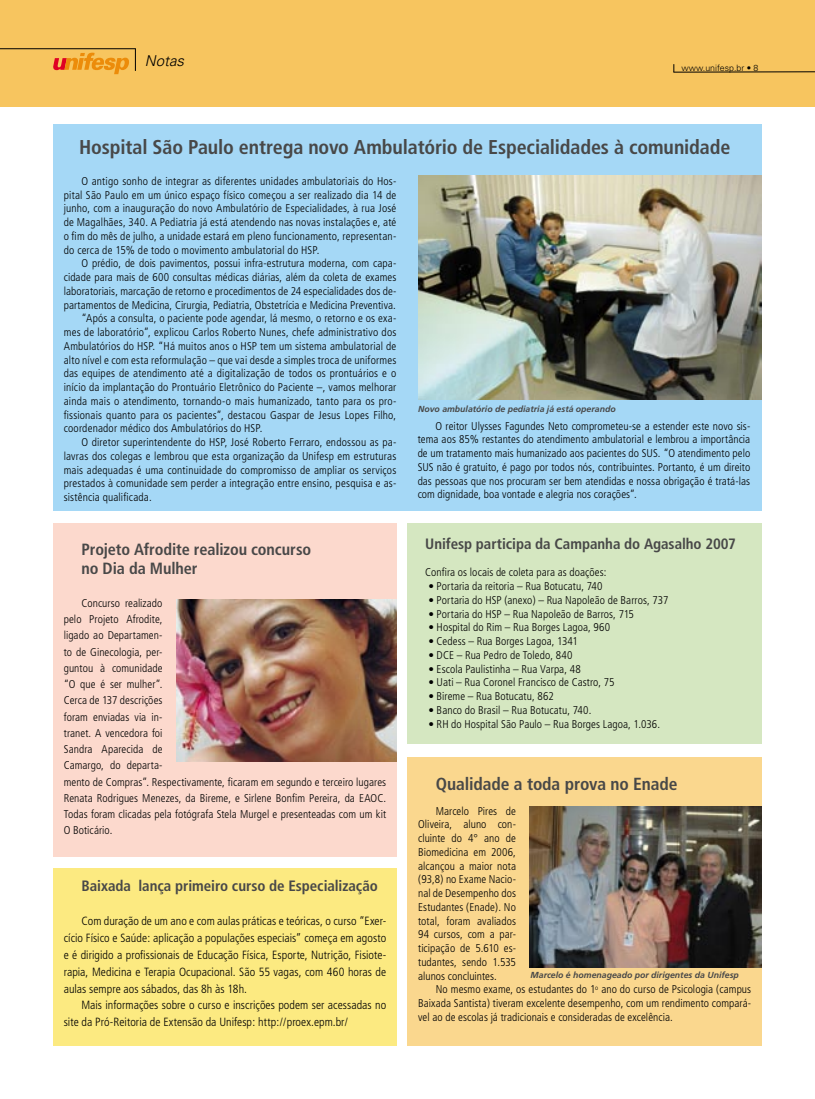
<style>
.page{position:relative;width:815px;height:1099px;background:#fff}
.page>*{position:absolute;margin:0;border:0;box-sizing:border-box;transform-origin:0 0}
.Subtítulo{font:700 condensed 20px "Frutiger";letter-spacing:-.005em;color:#484848}
.Subtítulo-2{font:700 condensed 17.5px "Frutiger";letter-spacing:-.005em;color:#484848}
.Subtítulo-3{font:700 condensed 16.25px "Frutiger";letter-spacing:-.005em;color:#484848}
.Subtítulo-4{font:700 condensed 15px "Frutiger";letter-spacing:-.005em;color:#484848}
.Retranca{font:italic 300 15px "Univers";color:#000}
.Texto{font:300 condensed 11.88px/16.9px "Frutiger";letter-spacing:.005em;color:#000;text-align:justify}
.Texto-2{font:300 condensed 11.25px/13.8px "Frutiger";letter-spacing:.005em;color:#000;text-align:justify}
.legenda{font:italic 700 8.75px "Frutiger";color:#484848}
.t1{font:300 8.75px "Univers";color:#000}
</style>
<div class="page">
<div style="left:0;top:0;width:815px;height:107px;background:#f7c55f"></div>
<hr style="left:673px;top:71px;width:142px;height:1px;background:#000">
<svg style="left:53px;top:53px;width:76px;height:21px"></svg>
<hr style="left:0;top:48px;width:136px;height:1px;background:#000">
<svg style="left:135px;top:49px;width:1px;height:22px"></svg>
<div style="left:407px;top:757px;width:355px;height:288px;background:#fad78e"></div>
<div style="left:53px;top:868px;width:344px;height:177px;background:#fcea81"></div>
<div style="left:53px;top:124px;width:709px;height:387px;background:#a5d8f6"></div>
<img style="left:418px;top:175px;width:344px;height:224px">
<div style="left:407px;top:523px;width:355px;height:221px;background:#d5e7c1"></div>
<div style="left:53px;top:523px;width:344px;height:333px;background:#fcd9cd"></div>
<img style="left:176px;top:599px;width:221px;height:162px">
<img style="left:530px;top:806px;width:232px;height:161px">
<p class="Retranca" style="left:145px;top:51px;width:41px">Notas</p>
<p class="t1" style="left:682px;top:62px;width:78px">www.unifesp.br • 8</p>
<p class="Subtítulo" style="left:79px;top:135px;width:653px">Hospital São Paulo entrega novo Ambulatório de Especialidades à comunidade</p>
<p class="Texto-2" style="left:64px;top:174px;width:334px;text-indent:18px">O antigo sonho de integrar as diferentes unidades ambulatoriais do Hos&shy;pital São Paulo em um único espaço físico começou a ser realizado dia 14 de junho, com a inauguração do novo Ambulatório de Especialidades, à rua José de Magalhães, 340. A Pediatria já está atendendo nas novas instalações e, até o fim do mês de julho, a unidade estará em pleno funcionamento, representan&shy;do cerca de 15% de todo o movimento ambulatorial do HSP.</p>
<p class="Texto-2" style="left:64px;top:257px;width:334px;text-indent:18px">O prédio, de dois pavimentos, possui infra-estrutura moderna, com capa&shy;cidade para mais de 600 consultas médicas diárias, além da coleta de exames laboratoriais, marcação de retorno e procedimentos de 24 especialidades dos de&shy;partamentos de Medicina, Cirurgia, Pediatria, Obstetrícia e Medicina Preventiva.</p>
<p class="Texto-2" style="left:64px;top:312px;width:334px;text-indent:18px">“Após a consulta, o paciente pode agendar, lá mesmo, o retorno e os exa&shy;mes de laboratório”, explicou Carlos Roberto Nunes, chefe administrativo dos Ambulatórios do HSP. “Há muitos anos o HSP tem um sistema ambulatorial de alto nível e com esta reformulação – que vai desde a simples troca de uniformes das equipes de atendimento até a digitalização de todos os prontuários e o início da implantação do Prontuário Eletrônico do Paciente –, vamos melhorar ainda mais o atendimento, tornando-o mais humanizado, tanto para os pro&shy;fissionais quanto para os pacientes”, destacou Gaspar de Jesus Lopes Filho, coordenador médico dos Ambulatórios do HSP.</p>
<p class="Texto-2" style="left:64px;top:435px;width:334px;text-indent:18px">O diretor superintendente do HSP, José Roberto Ferraro, endossou as pa&shy;lavras dos colegas e lembrou que esta organização da Unifesp em estruturas mais adequadas é uma continuidade do compromisso de ampliar os serviços prestados à comunidade sem perder a integração entre ensino, pesquisa e as&shy;sistência qualificada.</p>
<p class="Subtítulo-3" style="left:81px;top:539px;width:231px">Projeto Afrodite realizou concurso</p>
<p class="Subtítulo-3" style="left:81px;top:558px;width:118px">no Dia da Mulher</p>
<p class="Texto-2" style="left:64px;top:595px;width:324px;line-height:16.2px;text-align:left;text-indent:18px">Concurso realizado<br>pelo Projeto Afrodite,<br>ligado ao Departamen-<br>to de Ginecologia, per-<br>guntou à comunidade<br>“O que é ser mulher”.<br>Cerca de 137 descrições<br>foram enviadas via in-<br>tranet. A vencedora foi<br>Sandra Aparecida de<br>Camargo, do departa-<br>mento de Compras”. Respectivamente, ficaram em segundo e terceiro lugares<br>Renata Rodrigues Menezes, da Bireme, e Sirlene Bonfim Pereira, da EAOC.<br>Todas foram clicadas pela fotógrafa Stela Murgel e presenteadas com um kit<br>O Boticário.</p>
<p class="Subtítulo-4" style="left:81px;top:877px;width:298px">Baixada lança primeiro curso de Especialização</p>
<p class="Texto" style="left:64px;top:912px;width:324px;text-indent:18px">Com duração de um ano e com aulas práticas e teóricas, o curso “Exer&shy;cício Físico e Saúde: aplicação a populações especiais” começa em agosto e é dirigido a profissionais de Educação Física, Esporte, Nutrição, Fisiote&shy;rapia, Medicina e Terapia Ocupacional. São 55 vagas, com 460 horas de aulas sempre aos sábados, das 8h às 18h.</p>
<p class="Texto" style="left:64px;top:997px;width:324px;text-indent:18px">Mais informações sobre o curso e inscrições podem ser acessadas no site da Pró-Reitoria de Extensão da Unifesp: http://proex.epm.br/</p>
<p class="legenda" style="left:418px;top:404px;width:199px">Novo ambulatório de pediatria já está operando</p>
<p class="Texto-2" style="left:418px;top:419px;width:334px;text-indent:18px">O reitor Ulysses Fagundes Neto comprometeu-se a estender este novo sis&shy;tema aos 85% restantes do atendimento ambulatorial e lembrou a importância de um tratamento mais humanizado aos pacientes do SUS. “O atendimento pelo SUS não é gratuito, é pago por todos nós, contribuintes. Portanto, é um direito das pessoas que nos procuram ser bem atendidas e nossa obrigação é tratá-las com dignidade, boa vontade e alegria nos corações”.</p>
<p class="Subtítulo-4" style="left:425px;top:534px;width:312px">Unifesp participa da Campanha do Agasalho 2007</p>
<p class="Texto-2" style="left:425px;top:565px;width:183px">Confira os locais de coleta para as doações:</p>
<p class="Texto-2" style="left:428px;top:579px;width:176px">• Portaria da reitoria – Rua Botucatu, 740</p>
<p class="Texto-2" style="left:428px;top:593px;width:242px">• Portaria do HSP (anexo) – Rua Napoleão de Barros, 737</p>
<p class="Texto-2" style="left:428px;top:607px;width:207px">• Portaria do HSP – Rua Napoleão de Barros, 715</p>
<p class="Texto-2" style="left:428px;top:620px;width:183px">• Hospital do Rim – Rua Borges Lagoa, 960</p>
<p class="Texto-2" style="left:428px;top:634px;width:151px">• Cedess – Rua Borges Lagoa, 1341</p>
<p class="Texto-2" style="left:428px;top:648px;width:146px">• DCE – Rua Pedro de Toledo, 840</p>
<p class="Texto-2" style="left:428px;top:662px;width:154px">• Escola Paulistinha – Rua Varpa, 48</p>
<p class="Texto-2" style="left:428px;top:675px;width:188px">• Uati – Rua Coronel Francisco de Castro, 75</p>
<p class="Texto-2" style="left:428px;top:689px;width:127px">• Bireme – Rua Botucatu, 862</p>
<p class="Texto-2" style="left:428px;top:703px;width:165px">• Banco do Brasil – Rua Botucatu, 740.</p>
<p class="Texto-2" style="left:428px;top:717px;width:233px">• RH do Hospital São Paulo – Rua Borges Lagoa, 1.036.</p>
<p class="Subtítulo-2" style="left:436px;top:773px;width:243px">Qualidade a toda prova no Enade</p>
<p class="Texto-2" style="left:418px;top:804px;width:99px;text-indent:18px">Marcelo Pires de Oliveira, aluno con&shy;cluinte do 4° ano de Biomedicina em 2006, alcançou a maior nota (93,8) no Exame Nacio&shy;nal de Desempenho dos Estudantes (Enade). No total, foram avaliados 94 cursos, com a par&shy;ticipação de 5.610 es&shy;tudantes, sendo 1.535 alunos concluintes.</p>
<p class="Texto-2" style="left:418px;top:982px;width:335px;text-indent:18px">No mesmo exame, os estudantes do 1<sup>o</sup> ano do curso de Psicologia (campus Baixada Santista) tiveram excelente desempenho, com um rendimento compará&shy;vel ao de escolas já tradicionais e consideradas de excelência.</p>
<p class="legenda" style="left:531px;top:969px;width:210px">Marcelo é homenageado por dirigentes da Unifesp</p>
</div>
